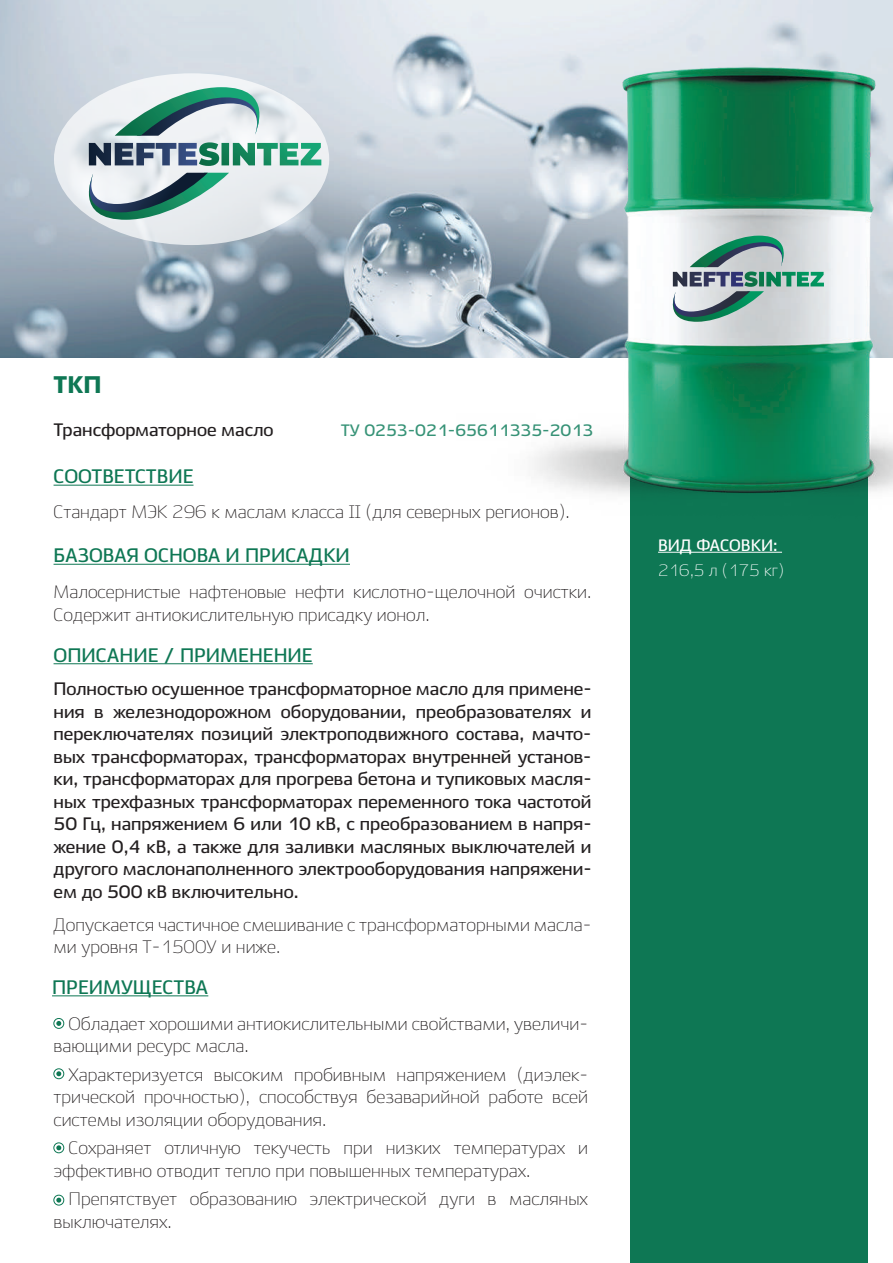
<style>
.page{position:relative;width:893px;height:1263px;background:#fff}
.page>*{position:absolute;margin:0;border:0;box-sizing:border-box;transform-origin:0 0}
.t1{font:900 24px "Ekibastuz";color:#0e7754}
.t2{font:700 19.5px "Ekibastuz";color:#0e7754}
.t3{font:300 18px/22.5px "Ekibastuz";color:#231f20}
.t4{font:700 18px/22.5px "Ekibastuz";color:#231f20;text-align:justify}
.t5{font:700 16.5px "Ekibastuz";color:#379377}
.t6{font:300 16.5px "Ekibastuz";color:#fff}
.t7{font:700 16.5px "Ekibastuz";color:#fff}
</style>
<div class="page">
<div style="left:630px;top:326px;width:237px;height:937px;background:#0e7754"></div>
<hr style="left:54px;top:663px;width:259px;height:1px;background:#0e7754">
<hr style="left:52px;top:995px;width:156px;height:1px;background:#0e7754">
<div style="left:54px;top:1018px;width:10px;height:11px;border:1px solid #0e7754;border-radius:50%"></div>
<svg style="left:56px;top:1021px;width:5px;height:5px"></svg>
<div style="left:54px;top:1068px;width:10px;height:11px;border:1px solid #0e7754;border-radius:50%"></div>
<svg style="left:56px;top:1071px;width:5px;height:5px"></svg>
<div style="left:54px;top:1142px;width:10px;height:11px;border:1px solid #0e7754;border-radius:50%"></div>
<svg style="left:56px;top:1145px;width:5px;height:5px"></svg>
<div style="left:54px;top:1195px;width:10px;height:10px;border:1px solid #0e7754;border-radius:50%"></div>
<svg style="left:56px;top:1198px;width:5px;height:4px"></svg>
<hr style="left:658px;top:552px;width:124px;height:1px;background:#fff">
<hr style="left:54px;top:485px;width:139px;height:1px;background:#0e7754">
<hr style="left:54px;top:564px;width:296px;height:1px;background:#0e7754">
<img style="left:0;top:0;width:893px;height:357px">
<svg style="left:54px;top:73px;width:275px;height:172px;fill:#e9edf0"></svg>
<svg style="left:115px;top:87px;width:161px;height:49px"></svg>
<svg style="left:89px;top:142px;width:232px;height:24px;background:#689694"></svg>
<svg style="left:72px;top:173px;width:157px;height:47px"></svg>
<img style="left:456px;top:67px;width:437px;height:469px">
<svg style="left:662px;top:236px;width:162px;height:86px;background:#a5bcba"></svg>
<h1 class="t1" style="left:54px;top:370px;width:50px">ТКП</h1>
<p class="t4" style="left:54px;top:418px;width:222px">Трансформаторное масло</p>
<p class="t5" style="left:341px;top:421px;width:254px">ТУ 0253-021-65611335-2013</p>
<p class="t2" style="left:54px;top:465px;width:141px">СООТВЕТСТВИЕ</p>
<p class="t3" style="left:54px;top:500px;width:518px">Стандарт МЭК 296 к маслам класса II (для северных регионов).</p>
<p class="t2" style="left:54px;top:544px;width:298px">БАЗОВАЯ ОСНОВА И ПРИСАДКИ</p>
<p class="t3" style="left:54px;top:581px;width:539px">Малосернистые нафтеновые нефти кислотно-щелочной очистки.<br>Содержит антиокислительную присадку ионол.</p>
<p class="t2" style="left:54px;top:643px;width:261px">ОПИСАНИЕ / ПРИМЕНЕНИЕ</p>
<p class="t4" style="left:54px;top:677px;width:540px">Полностью осушенное трансформаторное масло для примене&shy;ния в железнодорожном оборудовании, преобразователях и переключателях позиций электроподвижного состава, мачто&shy;вых трансформаторах, трансформаторах внутренней установ&shy;ки, трансформаторах для прогрева бетона и тупиковых масля&shy;ных трехфазных трансформаторах переменного тока частотой 50 Гц, напряжением 6 или 10 кВ, с преобразованием в напря&shy;жение 0,4 кВ, а также для заливки масляных выключателей и другого маслонаполненного электрооборудования напряжени&shy;ем до 500 кВ включительно.</p>
<p class="t3" style="left:54px;top:913px;width:539px">Допускается частичное смешивание с трансформаторными масла&shy;ми уровня Т-1500У и ниже.</p>
<p class="t2" style="left:52px;top:975px;width:158px">ПРЕИМУЩЕСТВА</p>
<p class="t3" style="left:54px;top:1012px;width:536px;text-indent:15px">Обладает хорошими антиокислительными свойствами, увеличи&shy;вающими ресурс масла.</p>
<p class="t3" style="left:54px;top:1063px;width:536px;text-align:justify;text-indent:15px">Характеризуется высоким пробивным напряжением (диэлек&shy;трической прочностью), способствуя безаварийной работе всей системы изоляции оборудования.</p>
<p class="t3" style="left:54px;top:1137px;width:536px;text-indent:15px">Сохраняет отличную текучесть при низких температурах и эффективно отводит тепло при повышенных температурах.</p>
<p class="t3" style="left:54px;top:1188px;width:536px;text-indent:15px">Препятствует образованию электрической дуги в масляных выключателях.</p>
<p class="t7" style="left:658px;top:535px;width:121px">ВИД ФАСОВКИ:</p>
<p class="t6" style="left:658px;top:560px;width:128px">216,5 л (175 кг)</p>
</div>
